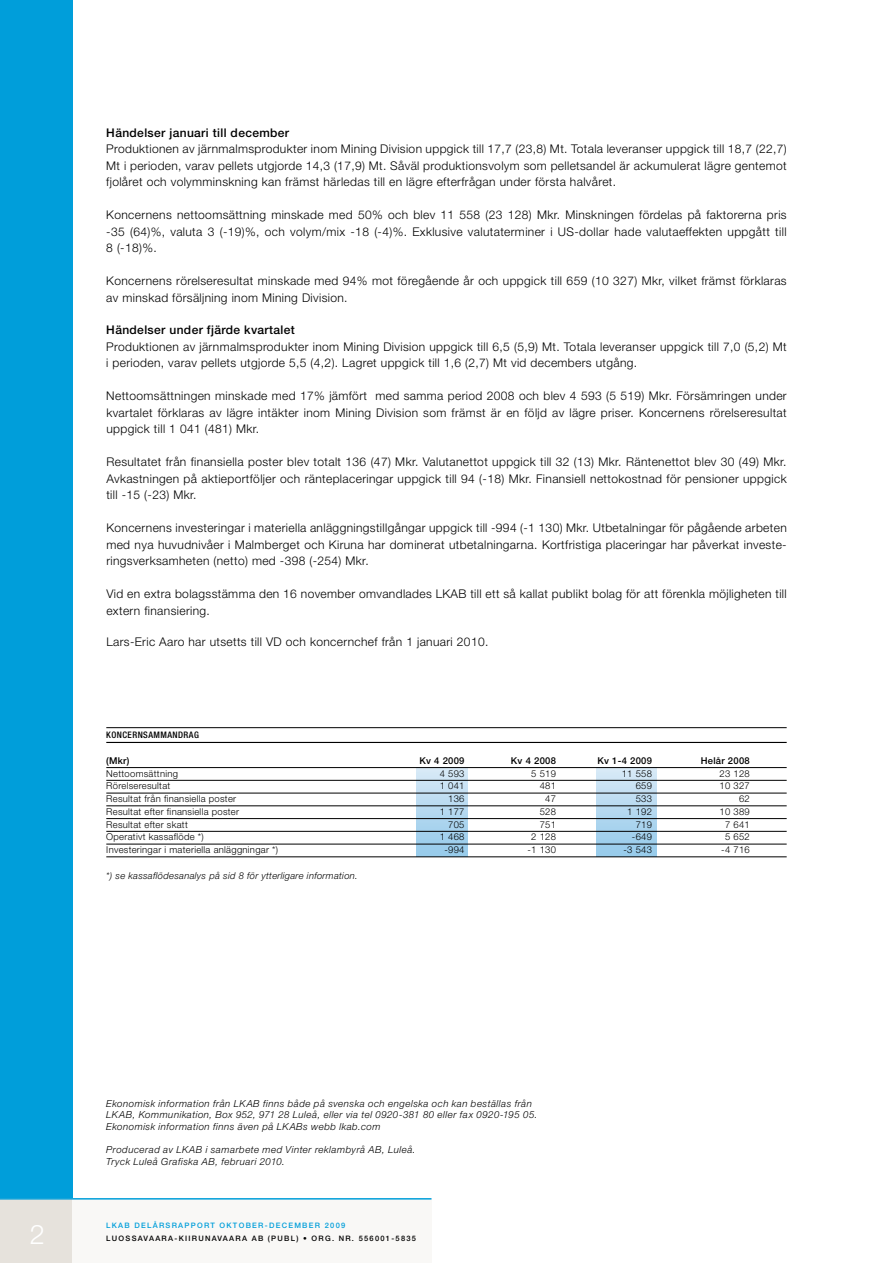
<style>
.page{position:relative;width:893px;height:1263px;background:#fff}
.page>*{position:absolute;margin:0;border:0;box-sizing:border-box;transform-origin:0 0}
.t1{font:300 27px "Helvetica Neue";color:#fff}
.t2{font:300 12px/16.5px "Helvetica Neue";letter-spacing:.03em;color:#000;text-align:justify}
.t3{font:500 12px "Helvetica Neue";letter-spacing:.03em;color:#000}
.t4{font:italic 300 9.75px/11.7px "Helvetica Neue";letter-spacing:.05em;color:#000}
.t5{font:300 9.45px "Helvetica Neue";letter-spacing:.03em;color:#000}
.t6{font:italic 300 9.45px "Helvetica Neue";letter-spacing:.03em;color:#000}
.t7{font:500 9.45px "Helvetica Neue";letter-spacing:.03em;color:#000}
.t8{font:500 condensed 9px "Helvetica Neue";color:#000}
.t9{font:500 7.5px "Helvetica Neue";letter-spacing:.17em;color:#000}
.t10{font:500 7.5px "Helvetica Neue";letter-spacing:.17em;color:#009eda}
</style>
<div class="page">
<div style="left:0;top:0;width:72px;height:1220px;background:#009eda"></div>
<div style="left:0;top:1199px;width:72px;height:64px;background:#e6e2dc"></div>
<div style="left:72px;top:1199px;width:360px;height:64px;background:#f9f8f6"></div>
<hr style="left:0;top:1198px;width:431px;height:1px;background:#009eda">
<svg style="left:416px;top:768px;width:52px;height:88px;background:#b1d4eb"></svg>
<svg style="left:596px;top:768px;width:61px;height:88px;background:#b1d4eb"></svg>
<hr style="left:106px;top:727px;width:681px;height:1px;background:#000">
<hr style="left:106px;top:742px;width:681px;height:1px;background:#000">
<hr style="left:106px;top:767px;width:681px;height:1px;background:#000">
<hr style="left:106px;top:780px;width:681px;height:1px;background:#000">
<hr style="left:106px;top:793px;width:681px;height:1px;background:#000">
<hr style="left:106px;top:805px;width:681px;height:1px;background:#000">
<hr style="left:106px;top:818px;width:681px;height:1px;background:#000">
<hr style="left:106px;top:831px;width:681px;height:1px;background:#000">
<hr style="left:106px;top:844px;width:681px;height:1px;background:#000">
<hr style="left:106px;top:856px;width:681px;height:1px;background:#000">
<p class="t3" style="left:106px;top:125px;width:184px">HÄNDELSER JANUARI TILL DECEMBER</p>
<p class="t2" style="left:106px;top:141px;width:682px">Produktionen av järnmalmsprodukter inom Mining Division uppgick till 17,7 (23,8) Mt. Totala leveranser uppgick till 18,7 (22,7)<br>Mt i perioden, varav pellets utgjorde 14,3 (17,9) Mt. Såväl produktionsvolym som pelletsandel är ackumulerat lägre gentemot fjolåret och volymminskning kan främst härledas till en lägre efterfrågan under första halvåret.</p>
<p class="t2" style="left:106px;top:207px;width:682px">Koncernens nettoomsättning minskade med 50% och blev 11 558 (23 128) Mkr. Minskningen fördelas på faktorerna pris -35 (64)%, valuta 3 (-19)%, och volym/mix -18 (-4)%. Exklusive valutaterminer i US-dollar hade valutaeffekten uppgått till 8 (-18)%.</p>
<p class="t2" style="left:106px;top:273px;width:682px">Koncernens rörelseresultat minskade med 94% mot föregående år och uppgick till 659 (10 327) Mkr, vilket främst förklaras av minskad försäljning inom Mining Division.</p>
<p class="t3" style="left:106px;top:323px;width:190px">HÄNDELSER UNDER FJÄRDE KVARTALET</p>
<p class="t2" style="left:106px;top:338px;width:682px">Produktionen av järnmalmsprodukter inom Mining Division uppgick till 6,5 (5,9) Mt. Totala leveranser uppgick till 7,0 (5,2) Mt i perioden, varav pellets utgjorde 5,5 (4,2). Lagret uppgick till 1,6 (2,7) Mt vid decembers utgång.</p>
<p class="t2" style="left:106px;top:387px;width:682px">Nettoomsättningen minskade med 17% jämfört med samma period 2008 och blev 4 593 (5 519) Mkr. Försämringen under kvartalet förklaras av lägre intäkter inom Mining Division som främst är en följd av lägre priser. Koncernens rörelseresultat uppgick till 1 041 (481) Mkr.</p>
<p class="t2" style="left:106px;top:453px;width:682px">Resultatet från finansiella poster blev totalt 136 (47) Mkr. Valutanettot uppgick till 32 (13) Mkr. Räntenettot blev 30 (49) Mkr.<br>Avkastningen på aktieportföljer och ränteplaceringar uppgick till 94 (-18) Mkr. Finansiell nettokostnad för pensioner uppgick till -15 (-23) Mkr.</p>
<p class="t2" style="left:106px;top:519px;width:682px">Koncernens investeringar i materiella anläggningstillgångar uppgick till -994 (-1 130) Mkr. Utbetalningar för pågående arbeten med nya huvudnivåer i Malmberget och Kiruna har dominerat utbetalningarna. Kortfristiga placeringar har påverkat investe&shy;ringsverksamheten (netto) med -398 (-254) Mkr.</p>
<p class="t2" style="left:106px;top:585px;width:682px">Vid en extra bolagsstämma den 16 november omvandlades LKAB till ett så kallat publikt bolag för att förenkla möjligheten till extern finansiering.</p>
<p class="t2" style="left:106px;top:633px;width:383px">Lars-Eric Aaro har utsetts till VD och koncernchef från 1 januari 2010.</p>
<p class="t8" style="left:106px;top:730px;width:12px">KONCERNSAMMANDRAG</p>
<p class="t7" style="left:106px;top:755px;width:25px">(MKR)</p>
<p class="t7" style="left:419px;top:755px;width:73px">KV 4 2009 K</p>
<p class="t7" style="left:518px;top:755px;width:64px">V 4 2008 K</p>
<p class="t7" style="left:604px;top:755px;width:49px">V 1-4 2009</p>
<p class="t7" style="left:701px;top:755px;width:51px">HELÅR 2008</p>
<p class="t5" style="left:106px;top:768px;width:73px">Nettoomsättning</p>
<p class="t5" style="left:440px;top:768px;width:26px">4 593</p>
<p class="t5" style="left:531px;top:768px;width:26px">5 519</p>
<p class="t5" style="left:622px;top:768px;width:32px">11 558</p>
<p class="t5" style="left:719px;top:768px;width:32px">23 128</p>
<p class="t5" style="left:106px;top:780px;width:66px">Rörelseresultat</p>
<p class="t5" style="left:440px;top:780px;width:26px">1 041</p>
<p class="t5" style="left:540px;top:780px;width:18px">481</p>
<p class="t5" style="left:636px;top:780px;width:18px">659</p>
<p class="t5" style="left:719px;top:780px;width:32px">10 327</p>
<p class="t5" style="left:106px;top:793px;width:131px">Resultat från finansiella poster</p>
<p class="t5" style="left:448px;top:793px;width:18px">136</p>
<p class="t5" style="left:545px;top:793px;width:12px">47</p>
<p class="t5" style="left:636px;top:793px;width:18px">533</p>
<p class="t5" style="left:739px;top:793px;width:12px">62</p>
<p class="t5" style="left:106px;top:806px;width:134px">Resultat efter finansiella poster</p>
<p class="t5" style="left:440px;top:806px;width:26px">1 177</p>
<p class="t5" style="left:540px;top:806px;width:18px">528</p>
<p class="t5" style="left:627px;top:806px;width:26px">1 192</p>
<p class="t5" style="left:719px;top:806px;width:32px">10 389</p>
<p class="t5" style="left:106px;top:818px;width:83px">Resultat efter skatt</p>
<p class="t5" style="left:448px;top:818px;width:18px">705</p>
<p class="t5" style="left:540px;top:818px;width:18px">751</p>
<p class="t5" style="left:636px;top:818px;width:18px">719</p>
<p class="t5" style="left:725px;top:818px;width:26px">7 641</p>
<p class="t5" style="left:106px;top:831px;width:99px">Operativt kassaflöde *)</p>
<p class="t5" style="left:440px;top:831px;width:26px">1 468</p>
<p class="t5" style="left:531px;top:831px;width:26px">2 128</p>
<p class="t5" style="left:632px;top:831px;width:22px">-649</p>
<p class="t5" style="left:725px;top:831px;width:26px">5 652</p>
<p class="t5" style="left:106px;top:844px;width:173px">Investeringar i materiella anläggningar *)</p>
<p class="t5" style="left:444px;top:844px;width:22px">-994</p>
<p class="t5" style="left:527px;top:844px;width:30px">-1 130</p>
<p class="t5" style="left:623px;top:844px;width:30px">-3 543</p>
<p class="t5" style="left:721px;top:844px;width:30px">-4 716</p>
<p class="t6" style="left:106px;top:870px;width:253px">*) se kassaflödesanalys på sid 8 för ytterligare information.</p>
<p class="t4" style="left:106px;top:1097px;width:433px">Ekonomisk information från LKAB finns både på svenska och engelska och kan beställas från<br>LKAB, Kommunikation, Box 952, 971 28 Luleå, eller via tel 0920-381 80 eller fax 0920-195 05.<br>Ekonomisk information finns även på LKABs webb lkab.com</p>
<p class="t4" style="left:106px;top:1144px;width:311px">Producerad av LKAB i samarbete med Vinter reklambyrå AB, Luleå.<br>Tryck Luleå Grafiska AB, februari 2010.</p>
<p class="t10" style="left:106px;top:1220px;width:240px">LKAB DELÅRSRAPPORT OKTOBER-DECEMBER 2009</p>
<h1 class="t1" style="left:30px;top:1217px;width:17px">2</h1>
<p class="t9" style="left:106px;top:1234px;width:311px">LUOSSAVAARA-KIIRUNAVAARA AB (PUBL) • ORG. NR. 556001-5835</p>
</div>
